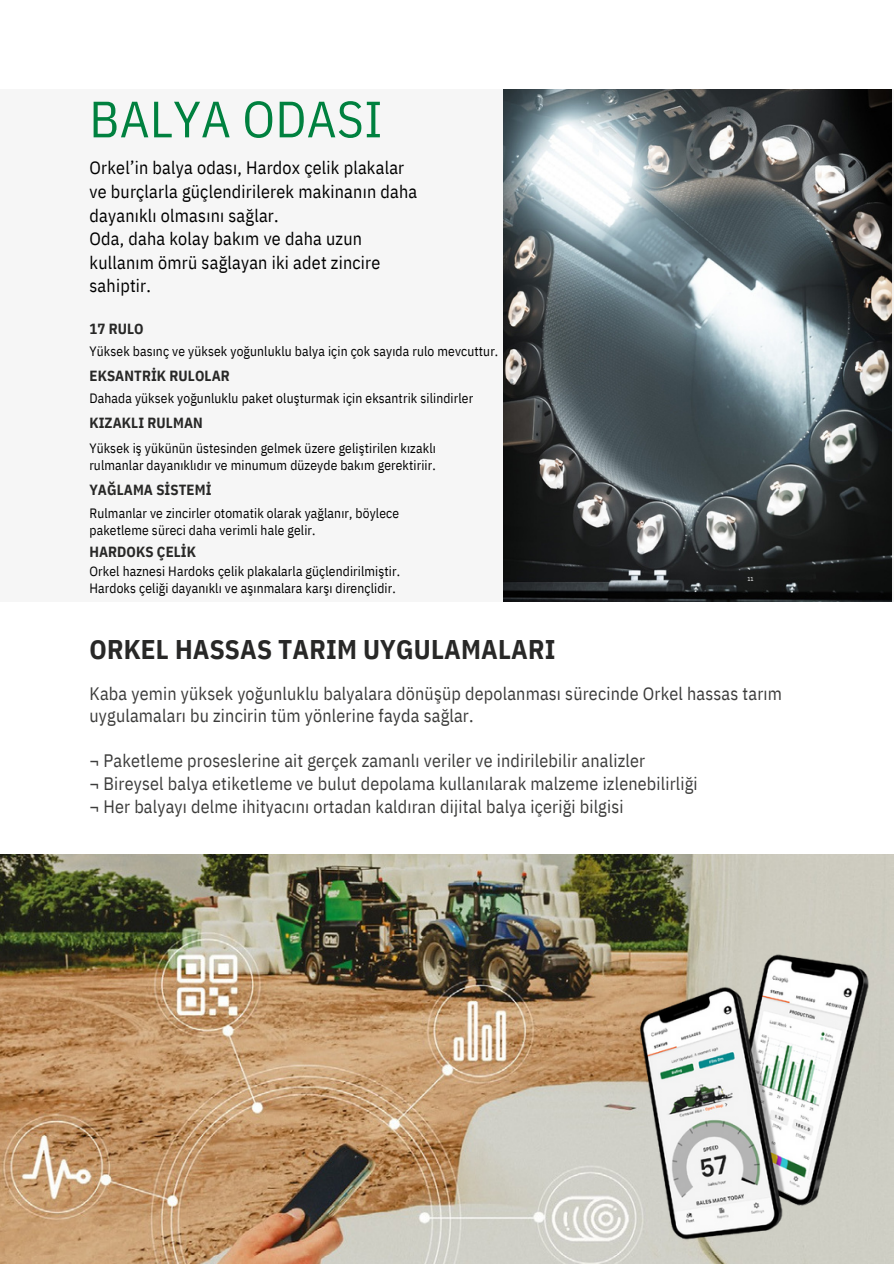
<style>
.page{position:relative;width:894px;height:1264px;background:#fff}
.page>*{position:absolute;margin:0;border:0;box-sizing:border-box;transform-origin:0 0}
.t1{font:51px "IBM Plex Sans Cond";letter-spacing:.01em;color:#00813f}
.t2{font:700 27px "IBM Plex Sans Cond";letter-spacing:.005em;color:#282827}
.t3{font:18px/22.5px "IBM Plex Sans Cond";letter-spacing:.01em;color:#3c3c3b}
.t4{font:18px/23.7px "IBM Plex Sans Cond";letter-spacing:.01em;color:#000}
.t5{font:700 14.7px "IBM Plex Sans Cond";letter-spacing:.005em;color:#282827}
.t6{font:13.5px/16.8px "IBM Plex Sans Cond";letter-spacing:.01em;color:#000}
.t7{font:5.7px "IBM Plex Sans Cond";color:#fff}
</style>
<div class="page">
<img style="left:0;top:854px;width:892px;height:409px">
<img style="left:602px;top:952px;width:289px;height:289px">
<div style="left:0;top:89px;width:671px;height:512px;background:#f6f6f6"></div>
<img style="left:503px;top:89px;width:388px;height:512px">
<p class="t1" style="left:89px;top:85px;width:294px">BALYA ODASI</p>
<p class="t4" style="left:89px;top:156px;width:329px">Orkel’in balya odası, Hardox çelik plakalar ve burçlarla güçlendirilerek makinanın daha dayanıklı olmasını sağlar.<br>Oda, daha kolay bakım ve daha uzun kullanım ömrü sağlayan iki adet zincire sahiptir.</p>
<h4 class="t5" style="left:89px;top:319px;width:56px">17 RULO</h4>
<p class="t6" style="left:89px;top:342px;width:410px">Yüksek basınç ve yüksek yoğunluklu balya için çok sayıda rulo mevcuttur.</p>
<h4 class="t5" style="left:89px;top:365px;width:142px">EKSANTRİK RULOLAR</h4>
<h2 class="t6" style="left:89px;top:389px;width:385px">Dahada yüksek yoğunluklu paket oluşturmak için eksantrik silindirler</h2>
<h3 class="t6" style="left:89px;top:440px;width:348px">Yüksek iş yükünün üstesinden gelmek üzere geliştirilen kızaklı rulmanlar dayanıklıdır ve minumum düzeyde bakım gerektiriir.</h3>
<p class="t5" style="left:89px;top:412px;width:115px">KIZAKLI RULMAN</p>
<p class="t5" style="left:89px;top:480px;width:124px">YAĞLAMA SİSTEMİ</p>
<p class="t6" style="left:89px;top:504px;width:311px">Rulmanlar ve zincirler otomatik olarak yağlanır, böylece paketleme süreci daha verimli hale gelir.</p>
<h4 class="t5" style="left:89px;top:542px;width:108px">HARDOKS ÇELİK</h4>
<h3 class="t6" style="left:89px;top:563px;width:312px">Orkel haznesi Hardoks çelik plakalarla güçlendirilmiştir.<br>Hardoks çeliği dayanıklı ve aşınmalara karşı dirençlidir.</h3>
<p class="t7" style="left:747px;top:575px;width:8px">11</p>
<h3 class="t2" style="left:89px;top:631px;width:467px">ORKEL HASSAS TARIM UYGULAMALARI</h3>
<h4 class="t3" style="left:89px;top:682px;width:693px">Kaba yemin yüksek yoğunluklu balyalara dönüşüp depolanması sürecinde Orkel hassas tarım uygulamaları bu zincirin tüm yönlerine fayda sağlar.</h4>
<p class="t3" style="left:89px;top:749px;width:609px">¬ Paketleme proseslerine ait gerçek zamanlı veriler ve indirilebilir analizler<br>¬ Bireysel balya etiketleme ve bulut depolama kullanılarak malzeme izlenebilirliği ¬ Her balyayı delme ihityacını ortadan kaldıran dijital balya içeriği bilgisi</p>
</div>
